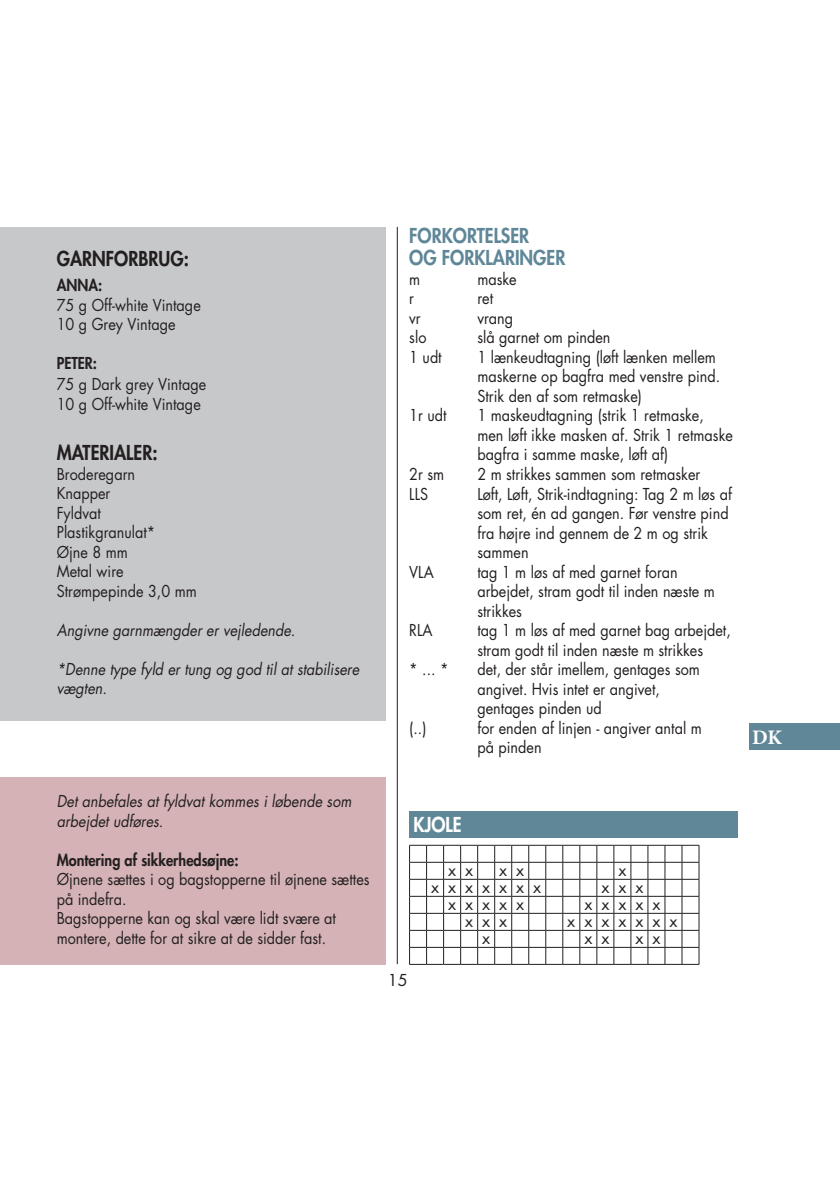
<style>
.page{position:relative;width:840px;height:1191px;background:#fff}
.page>*{position:absolute;margin:0;border:0;box-sizing:border-box;transform-origin:0 0}
.t1{font:700 20.6px "Minion Pro";color:#fff}
.t2{font:800 20px/22px "Futura Std";color:#5f8798;scale:.9 1}
.t3{font:800 20px "Futura Std";color:#231f20;scale:.9 1}
.t4{font:800 20px "Futura Std";color:#fff;scale:.9 1}
.t5{font:16px/19.6px "Futura Std";color:#231f20;scale:.9 1}
.t6{font:italic 16px/19.6px "Futura Std";color:#231f20;scale:.9 1}
.t7{font:800 16px "Futura Std";color:#231f20;scale:.9 1}
.t8{font:16px "Futura Std";color:#231f20}
.t9{font:16px "Futura Std";letter-spacing:.565em;color:#231f20}
</style>
<div class="page">
<hr style="left:397px;top:227px;width:1px;height:737px;background:#231f20">
<div style="left:748px;top:723px;width:91px;height:27px;background:#5f8798"></div>
<div style="left:0;top:227px;width:385px;height:493px;background:#c7c8ca"></div>
<div style="left:0;top:777px;width:385px;height:187px;background:#d4b2b5"></div>
<svg style="left:409px;top:845px;width:290px;height:120px"></svg>
<div style="left:409px;top:811px;width:328px;height:26px;background:#5f8798"></div>
<p class="t3" style="left:57px;top:246px;width:148px">GARNFORBRUG:</p>
<p class="t7" style="left:57px;top:275px;width:52px">ANNA:</p>
<p class="t5" style="left:57px;top:295px;width:161px">75 g Off-white Vintage<br>10 g Grey Vintage</p>
<p class="t7" style="left:57px;top:353px;width:46px">PETER:</p>
<p class="t5" style="left:57px;top:375px;width:167px">75 g Dark grey Vintage<br>10 g Off-white Vintage</p>
<p class="t3" style="left:57px;top:440px;width:113px">MATERIALER:</p>
<p class="t5" style="left:57px;top:464px;width:157px">Broderegarn<br>Knapper<br>Fyldvat<br>Plastikgranulat*<br>Øjne 8 mm<br>Metal wire<br>Strømpepinde 3,0 mm</p>
<p class="t6" style="left:57px;top:620px;width:266px">Angivne garnmængder er vejledende.</p>
<p class="t6" style="left:57px;top:659px;width:337px">*Denne type fyld er tung og god til at stabilisere vægten.</p>
<p class="t6" style="left:57px;top:791px;width:329px">Det anbefales at fyldvat kommes i løbende som arbejdet udføres.</p>
<p class="t7" style="left:57px;top:849px;width:203px">Montering af sikkerhedsøjne:</p>
<p class="t5" style="left:57px;top:869px;width:349px">Øjnene sættes i og bagstopperne til øjnene sættes på indefra.<br>Bagstopperne kan og skal være lidt svære at montere, dette for at sikre at de sidder fast.</p>
<p class="t2" style="left:409px;top:225px;width:175px">FORKORTELSER<br>OG FORKLARINGER</p>
<p class="t5" style="left:409px;top:269px;width:14px">m</p>
<p class="t5" style="left:477px;top:269px;width:45px">maske</p>
<p class="t5" style="left:409px;top:289px;width:7px">r</p>
<p class="t5" style="left:477px;top:289px;width:19px">ret</p>
<p class="t5" style="left:409px;top:308px;width:14px">vr</p>
<p class="t5" style="left:477px;top:308px;width:41px">vrang</p>
<p class="t5" style="left:409px;top:328px;width:21px">slo</p>
<p class="t5" style="left:477px;top:328px;width:149px">slå garnet om pinden</p>
<p class="t5" style="left:409px;top:347px;width:38px">1 udt</p>
<p class="t5" style="left:477px;top:347px;width:271px">1 lænkeudtagning (løft lænken mellem maskerne op bagfra med venstre pind.<br>Strik den af som retmaske)</p>
<p class="t5" style="left:409px;top:406px;width:43px">1r udt</p>
<p class="t5" style="left:477px;top:406px;width:285px">1 maskeudtagning (strik 1 retmaske, men løft ikke masken af. Strik 1 retmaske bagfra i samme maske, løft af)</p>
<p class="t5" style="left:409px;top:464px;width:40px">2r sm</p>
<p class="t5" style="left:477px;top:464px;width:249px">2 m strikkes sammen som retmasker</p>
<p class="t5" style="left:409px;top:484px;width:22px">LLS</p>
<p class="t5" style="left:477px;top:484px;width:284px">Løft, Løft, Strik-indtagning: Tag 2 m løs af som ret, én ad gangen. Før venstre pind fra højre ind gennem de 2 m og strik sammen</p>
<p class="t5" style="left:409px;top:562px;width:29px">VLA</p>
<p class="t5" style="left:477px;top:562px;width:265px">tag 1 m løs af med garnet foran arbejdet, stram godt til inden næste m strikkes</p>
<p class="t5" style="left:409px;top:620px;width:27px">RLA</p>
<p class="t5" style="left:477px;top:620px;width:283px">tag 1 m løs af med garnet bag arbejdet, stram godt til inden næste m strikkes</p>
<p class="t5" style="left:409px;top:659px;width:45px">* ... *</p>
<p class="t5" style="left:477px;top:659px;width:248px">det, der står imellem, gentages som angivet. Hvis intet er angivet, gentages pinden ud</p>
<p class="t5" style="left:409px;top:718px;width:21px">(..)</p>
<p class="t5" style="left:477px;top:718px;width:251px">for enden af linjen - angiver antal m på pinden</p>
<p class="t1" style="left:751px;top:723px;width:31px">DK</p>
<p class="t4" style="left:413px;top:812px;width:55px">KJOLE</p>
<p class="t8" style="left:387px;top:969px;width:21px">15</p>
<p class="t8" style="left:448px;top:859px;width:26px">x x</p>
<p class="t8" style="left:499px;top:859px;width:26px">x x</p>
<p class="t8" style="left:618px;top:859px;width:9px">x</p>
<p class="t9" style="left:431px;top:876px;width:112px">xxxxxxx</p>
<p class="t8" style="left:601px;top:876px;width:43px">xxx</p>
<p class="t8" style="left:448px;top:893px;width:77px">xxxxx</p>
<p class="t8" style="left:584px;top:893px;width:77px">xxxxx</p>
<p class="t8" style="left:465px;top:910px;width:43px">xxx</p>
<p class="t9" style="left:567px;top:910px;width:112px">xxxxxxx</p>
<p class="t8" style="left:482px;top:927px;width:9px">x</p>
<p class="t8" style="left:584px;top:927px;width:26px">x x</p>
<p class="t8" style="left:635px;top:927px;width:26px">x x</p>
</div>
